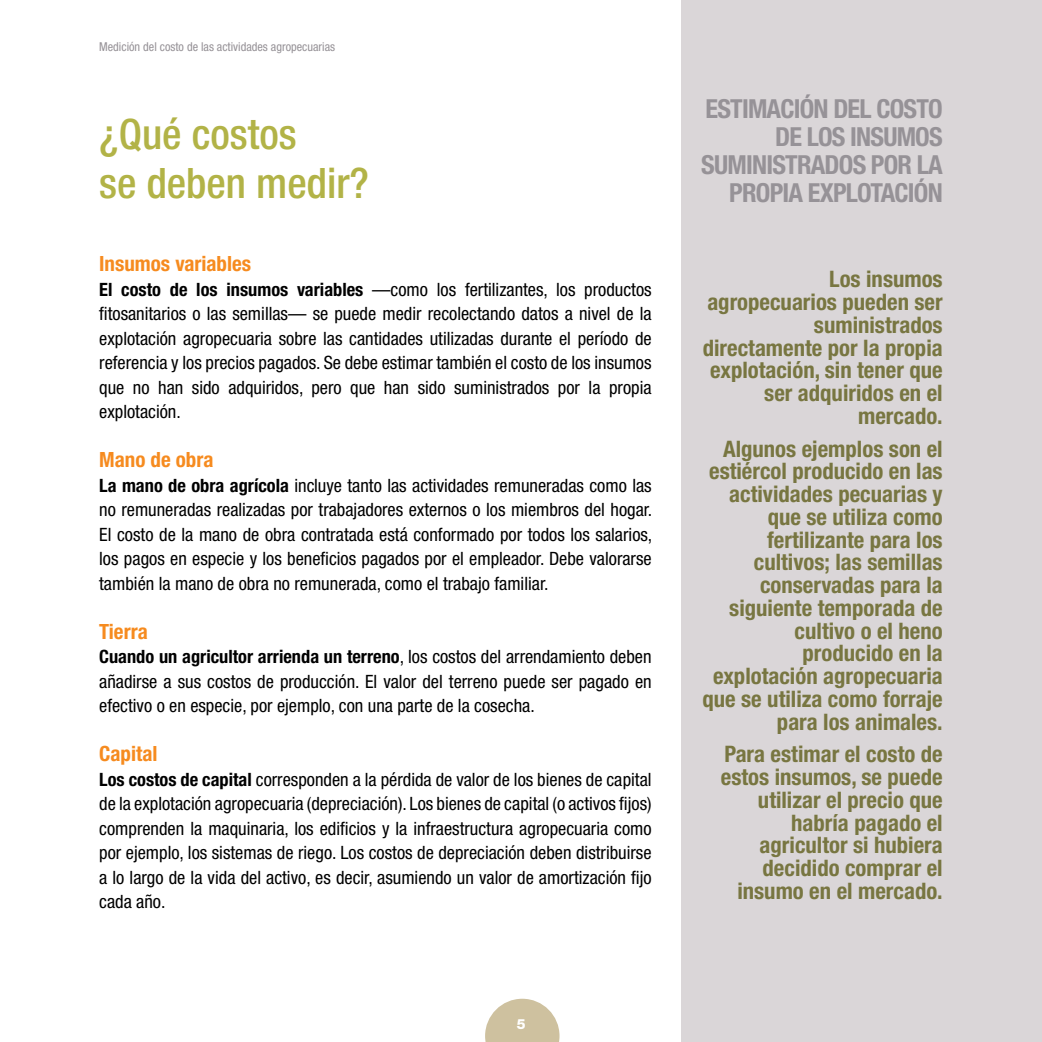
<style>
.page{position:relative;width:1042px;height:1042px;background:#fff}
.page>*{position:absolute;margin:0;border:0;box-sizing:border-box;transform-origin:0 0}
.t1{font:500 condensed 42px/49px "Helvetica Neue LT Std";color:#b2b347}
.t2{font:700 condensed 26.25px/28px "Helvetica Neue LT Std";letter-spacing:-.03em;color:#969297;text-align:right}
.t3{font:700 condensed 22.75px/22.8px "Helvetica Neue LT Std";color:#787641;text-align:right}
.t4{font:700 condensed 21px "Helvetica Neue LT Std";color:#f68b1f}
.t5{font:condensed 18.38px/24.5px "Helvetica Neue LT Std";color:#000;text-align:justify}
.t6{font:800 14px "Helvetica Neue LT Std";color:#fff}
.t7{font:condensed 12.25px "Helvetica Neue LT Std";color:#969297}
.s1{font-weight:700}
</style>
<div class="page">
<div style="left:681px;top:0;width:361px;height:1042px;background:#dad6d8"></div>
<svg style="left:485px;top:998px;width:74px;height:44px"></svg>
<p class="t7" style="left:99px;top:39px;width:237px">Medición del costo de las actividades agropecuarias</p>
<h1 class="t1" style="left:99px;top:109px;width:271px">¿Qué costos<br>se deben medir?</h1>
<p class="t4" style="left:99px;top:251px;width:153px">Insumos variables</p>
<p class="t5" style="left:99px;top:277px;width:554px"><span class="s1">El costo de los insumos variables</span> —como los fertilizantes, los productos fitosanitarios o las semillas— se puede medir recolectando datos a nivel de la explotación agropecuaria sobre las cantidades utilizadas durante el período de referencia y los precios pagados. Se debe estimar también el costo de los insumos que no han sido adquiridos, pero que han sido suministrados por la propia explotación.</p>
<p class="t4" style="left:99px;top:447px;width:116px">Mano de obra</p>
<p class="t5" style="left:99px;top:473px;width:555px"><span class="s1">La mano de obra agrícola</span> incluye tanto las actividades remuneradas como las no remuneradas realizadas por trabajadores externos o los miembros del hogar.<br>El costo de la mano de obra contratada está conformado por todos los salarios, los pagos en especie y los beneficios pagados por el empleador. Debe valorarse también la mano de obra no remunerada, como el trabajo familiar.</p>
<p class="t4" style="left:99px;top:618px;width:50px">Tierra</p>
<p class="t5" style="left:99px;top:644px;width:554px"><span class="s1">Cuando un agricultor arrienda un terreno</span>, los costos del arrendamiento deben añadirse a sus costos de producción. El valor del terreno puede ser pagado en efectivo o en especie, por ejemplo, con una parte de la cosecha.</p>
<p class="t4" style="left:99px;top:741px;width:60px">Capital</p>
<p class="t5" style="left:99px;top:767px;width:554px"><span class="s1">Los costos de capital</span> corresponden a la pérdida de valor de los bienes de capital de la explotación agropecuaria (depreciación). Los bienes de capital (o activos fijos) comprenden la maquinaria, los edificios y la infraestructura agropecuaria como por ejemplo, los sistemas de riego. Los costos de depreciación deben distribuirse a lo largo de la vida del activo, es decir, asumiendo un valor de amortización fijo cada año.</p>
<p class="t6" style="left:517px;top:1015px;width:10px">5</p>
<h2 class="t2" style="left:701px;top:95px;width:243px">Estimación del costo de los insumos<br>sum inistrados por la propia explotación</h2>
<p class="t3" style="left:703px;top:268px;width:241px">Los insumos agropecuarios pueden ser suministrados directamente por la propia explotación, sin tener que ser adquiridos en el mercado.</p>
<p class="t3" style="left:702px;top:437px;width:242px">Algunos ejemplos son el estiércol producido en las actividades pecuarias y que se utiliza como fertilizante para los cultivos; las semillas conservadas para la siguiente temporada de cultivo o el heno producido en la explotación agropecuaria que se utiliza como forraje para los animales.</p>
<p class="t3" style="left:721px;top:742px;width:223px">Para estimar el costo de estos insumos, se puede utilizar el precio que habría pagado el agricultor si hubiera decidido comprar el insumo en el mercado.</p>
</div>
